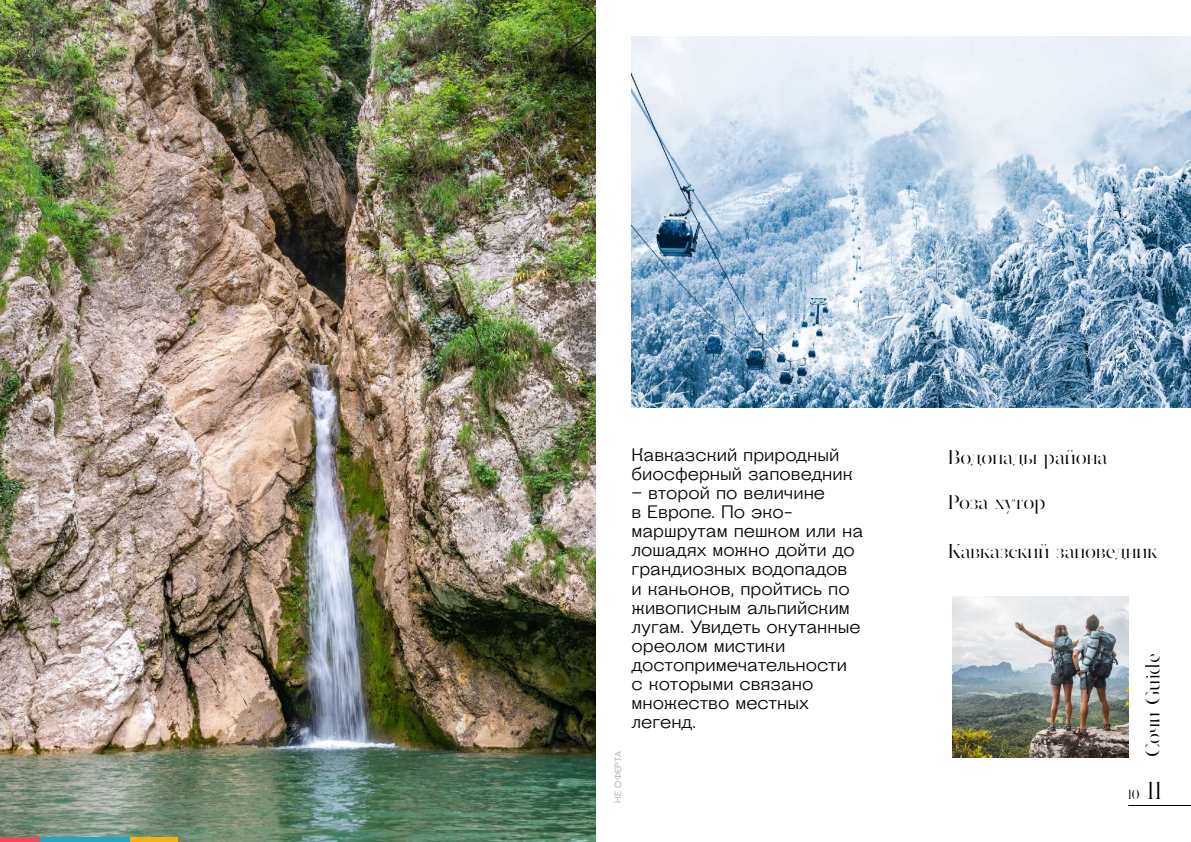
<style>
.page{position:relative;width:1191px;height:842px;background:#fff}
.page>*{position:absolute;margin:0;border:0;box-sizing:border-box;transform-origin:0 0}
.t1{font:21px/44.4px "Dryhten";color:#000}
.t2{font:20.8px "Dryhten";color:#000}
.t3{font:18px/19px "Steinbeck";color:#000}
.t4{font:14px "Dryhten";color:#000}
.t5{font:9px "Steinbeck";color:#a3a4a6}
.s1{font-size:26px}
</style>
<div class="page">
<img style="left:0;top:0;width:595px;height:842px">
<div style="left:0;top:837px;width:41px;height:5px;background:#e74d5d"></div>
<div style="left:40px;top:837px;width:91px;height:5px;background:#20a8c2"></div>
<div style="left:130px;top:837px;width:48px;height:5px;background:#f8b106"></div>
<img style="left:631px;top:36px;width:560px;height:371px">
<img style="left:952px;top:597px;width:176px;height:161px">
<hr style="left:1128px;top:805px;width:63px;height:1px;background:#000">
<p class="t5" style="left:612px;top:803px;width:53px;rotate:-90deg">НЕ ОФЕРТА</p>
<p class="t3" style="left:631px;top:445px;width:223px">Кавказский природный биосферный заповедник</p>
<p class="t3" style="left:631px;top:484px;width:233px">– второй по величине<br>в Европе. По эко&shy;маршрутам пешком или на лошадях можно дойти до грандиозных водопадов<br>и каньонов, пройтись по живописным альпийским лугам. Увидеть окутанные ореолом мистики достопримечательности<br>с которыми связано множество местных легенд.</p>
<p class="t1" style="left:948px;top:435px;width:161px">Водопады района<br>Роза хутор</p>
<p class="t1" style="left:948px;top:529px;width:211px">Кавказский заповедник</p>
<p class="t2" style="left:1141px;top:757px;width:105px;rotate:-90deg">Сочи Guide</p>
<p class="t4" style="left:1127px;top:787px;width:36px">10 <span class="s1">11</span></p>
</div>
